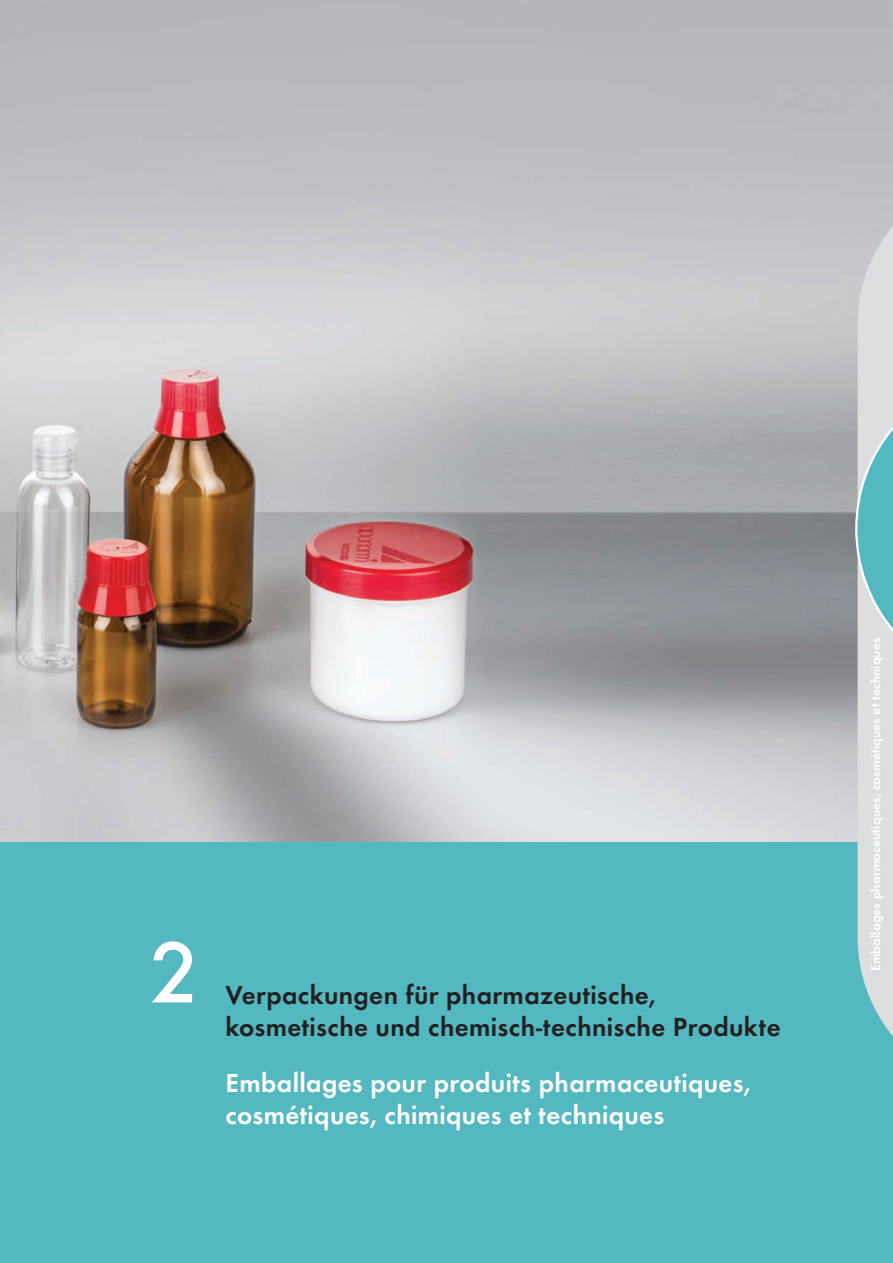
<style>
.page{position:relative;width:893px;height:1263px;background:#fff}
.page>*{position:absolute;margin:0;border:0;box-sizing:border-box;transform-origin:0 0}
.t1{font:500 90px "Futura";color:#fff}
.t2{font:27px/32.4px "Futura Dem";letter-spacing:.015em;color:#231f20}
.t3{font:27px/32.4px "Futura Dem";letter-spacing:.015em;color:#fff}
.VP_Reiter{font:13.5px "Futura Dem";letter-spacing:.01em;color:#fff}
</style>
<div class="page">
<img style="left:0;top:0;width:893px;height:842px">
<div style="left:0;top:842px;width:893px;height:421px;background:#54b8c1"></div>
<svg style="left:854px;top:224px;width:39px;height:813px;background:#bcd2d6"></svg>
<p class="t1" style="left:149px;top:907px;width:53px">2</p>
<p class="t2" style="left:225px;top:977px;width:557px">Verpackungen für pharmazeutische, kosmetische und chemisch-technische Produkte</p>
<p class="t3" style="left:225px;top:1065px;width:527px">Emballages pour produits pharmaceutiques, cosmétiques, chimiques et techniques</p>
<p class="VP_Reiter" style="left:866px;top:971px;width:335px;rotate:-90deg">Emballages pharmaceutiques, cosmétiques et techniques</p>
</div>
